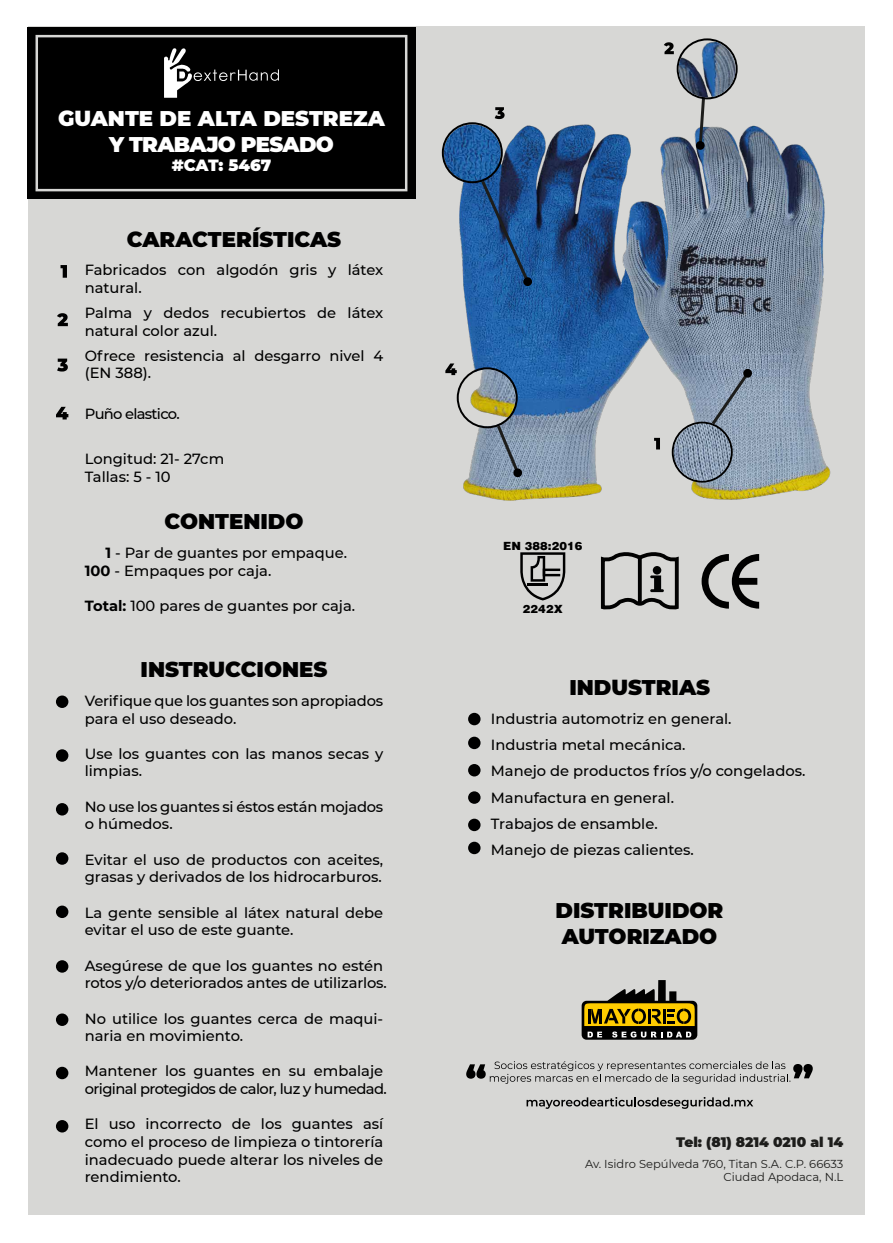
<style>
.page{position:relative;width:893px;height:1243px;background:#fff}
.page>*{position:absolute;margin:0;border:0;box-sizing:border-box;transform-origin:0 0}
.t1{font:900 21.25px/25.5px "Montserrat";color:#000}
.t2{font:900 21.25px/25.5px "Montserrat";letter-spacing:-.015em;color:#fff;text-align:center}
.t3{font:900 16.25px "Montserrat";color:#fff}
.t4{font:500 14.75px/17.6px "Montserrat";color:#000}
.t5{font:500 14.75px/17.6px "Montserrat";letter-spacing:-.04em;color:#000}
.t6{font:500 14.75px "Montserrat";letter-spacing:-.05em;color:#000}
.t7{font:900 13.75px "Montserrat";color:#1d1d1b}
.t8{font:11.5px/13.9px "Montserrat";color:#1d1d1b;text-align:right}
.t9{font:900 11.5px "Helvetica";color:#000}
.s1{font-weight:700}
</style>
<div class="page">
<div style="left:28px;top:27px;width:837px;height:1187px;background:#d7d7d5"></div>
<div style="left:27px;top:28px;width:389px;height:171px;background:#000"></div>
<div style="left:36px;top:35px;width:371px;height:156px;border:2px solid #d7d7d5"></div>
<svg style="left:61px;top:265px;width:6px;height:13px"></svg>
<svg style="left:57px;top:313px;width:11px;height:13px"></svg>
<svg style="left:57px;top:358px;width:11px;height:13px"></svg>
<svg style="left:164px;top:48px;width:115px;height:50px"></svg>
<img style="left:463px;top:124px;width:154px;height:377px">
<img style="left:617px;top:125px;width:214px;height:375px">
<svg style="left:654px;top:438px;width:6px;height:11px"></svg>
<svg style="left:442px;top:107px;width:89px;height:178px"></svg>
<svg style="left:445px;top:363px;width:78px;height:115px"></svg>
<svg style="left:672px;top:368px;width:80px;height:114px"></svg>
<img style="left:673px;top:423px;width:57px;height:57px;border-radius:28px">
<svg style="left:664px;top:38px;width:73px;height:112px"></svg>
<img style="left:678px;top:40px;width:57px;height:57px;border-radius:28px">
<div style="left:468px;top:712px;width:12px;height:13px;background:#000;border-radius:50%"></div>
<div style="left:468px;top:736px;width:12px;height:13px;background:#000;border-radius:50%"></div>
<div style="left:468px;top:764px;width:12px;height:12px;background:#000;border-radius:50%"></div>
<div style="left:468px;top:791px;width:12px;height:12px;background:#000;border-radius:50%"></div>
<div style="left:468px;top:818px;width:12px;height:13px;background:#000;border-radius:50%"></div>
<div style="left:468px;top:841px;width:12px;height:13px;background:#000;border-radius:50%"></div>
<div style="left:56px;top:695px;width:12px;height:13px;background:#000;border-radius:50%"></div>
<div style="left:56px;top:749px;width:12px;height:12px;background:#000;border-radius:50%"></div>
<div style="left:56px;top:803px;width:12px;height:12px;background:#000;border-radius:50%"></div>
<div style="left:56px;top:852px;width:12px;height:12px;background:#000;border-radius:50%"></div>
<div style="left:56px;top:905px;width:12px;height:13px;background:#000;border-radius:50%"></div>
<div style="left:56px;top:960px;width:12px;height:12px;background:#000;border-radius:50%"></div>
<div style="left:56px;top:1013px;width:12px;height:12px;background:#000;border-radius:50%"></div>
<div style="left:56px;top:1066px;width:12px;height:13px;background:#000;border-radius:50%"></div>
<div style="left:56px;top:1120px;width:12px;height:12px;background:#000;border-radius:50%"></div>
<svg style="left:701px;top:554px;width:58px;height:54px"></svg>
<svg style="left:520px;top:552px;width:46px;height:48px"></svg>
<svg style="left:600px;top:552px;width:79px;height:58px"></svg>
<svg style="left:56px;top:407px;width:12px;height:12px"></svg>
<svg style="left:526px;top:1097px;width:227px;height:11px"></svg>
<svg style="left:581px;top:980px;width:116px;height:59px"></svg>
<svg style="left:466px;top:1061px;width:346px;height:22px"></svg>
<h1 class="t2" style="left:58px;top:105px;width:328px">GUANTE DE ALTA DESTREZA<br>Y TRABAJO PESADO</h1>
<p class="t3" style="left:172px;top:153px;width:101px">#CAT: 5467</p>
<h1 class="t1" style="left:127px;top:225px;width:216px">CARACTERÍSTICAS</h1>
<p class="t4" style="left:85px;top:261px;width:300px">Fabricados con algodón gris y látex natural.</p>
<p class="t4" style="left:85px;top:303px;width:300px">Palma y dedos recubiertos de látex natural color azul.</p>
<p class="t4" style="left:85px;top:346px;width:300px">Ofrece resistencia al desgarro nivel 4 (EN 388).</p>
<p class="t6" style="left:85px;top:403px;width:96px">Puño elastico.</p>
<p class="t4" style="left:85px;top:450px;width:141px">Longitud: 21- 27cm<br>Tallas: 5 - 10</p>
<h1 class="t1" style="left:164px;top:507px;width:140px">CONTENIDO</h1>
<p class="t4" style="left:85px;top:543px;width:264px;text-indent:21px"><span class="s1">1</span> - Par de guantes por empaque.<br><span class="s1">100</span> - Empaques por caja.</p>
<p class="t4" style="left:85px;top:596px;width:272px"><span class="s1">Total:</span> 100 pares de guantes por caja.</p>
<h1 class="t1" style="left:141px;top:655px;width:188px">INSTRUCCIONES</h1>
<p class="t4" style="left:85px;top:691px;width:300px">Verifique que los guantes son apropiados para el uso deseado.</p>
<p class="t4" style="left:85px;top:744px;width:300px">Use los guantes con las manos secas y limpias.</p>
<p class="t4" style="left:85px;top:797px;width:300px">No use los guantes si éstos están mojados o húmedos.</p>
<p class="t4" style="left:85px;top:850px;width:300px">Evitar el uso de productos con aceites, grasas y derivados de los hidrocarburos.</p>
<p class="t4" style="left:85px;top:903px;width:300px">La gente sensible al látex natural debe evitar el uso de este guante.</p>
<p class="t4" style="left:85px;top:955px;width:303px">Asegúrese de que los guantes no estén rotos y/o deteriorados antes de utilizarlos.</p>
<p class="t4" style="left:85px;top:1008px;width:300px">No utilice los guantes cerca de maqui&shy;naria en movimiento.</p>
<p class="t5" style="left:85px;top:1061px;width:304px">Mantener los guantes en su embalaje original protegidos de calor, luz y humedad.</p>
<p class="t4" style="left:85px;top:1114px;width:300px;text-align:justify">El uso incorrecto de los guantes así como el proceso de limpieza o tintorería inadecuado puede alterar los niveles de rendimiento.</p>
<p class="t9" style="left:503px;top:539px;width:81px">EN 388:2016</p>
<p class="t9" style="left:523px;top:602px;width:41px">2242X</p>
<h1 class="t1" style="left:569px;top:673px;width:142px">INDUSTRIAS</h1>
<p class="t4" style="left:491px;top:704px;width:316px;line-height:26.2px">Industria automotriz en general.<br>Industria metal mecánica.<br>Manejo de productos fríos y/o congelados.<br>Manufactura en general.<br>Trabajos de ensamble.<br>Manejo de piezas calientes.</p>
<h1 class="t1" style="left:555px;top:896px;width:169px">DISTRIBUIDOR<br>AUTORIZADO</h1>
<p class="t7" style="left:676px;top:1132px;width:169px">Tel: (81) 8214 0210 al 14</p>
<p class="t8" style="left:585px;top:1156px;width:260px">Av. Isidro Sepúlveda 760, Titan S.A. C.P. 66633<br>Ciudad Apodaca, N.L</p>
</div>
